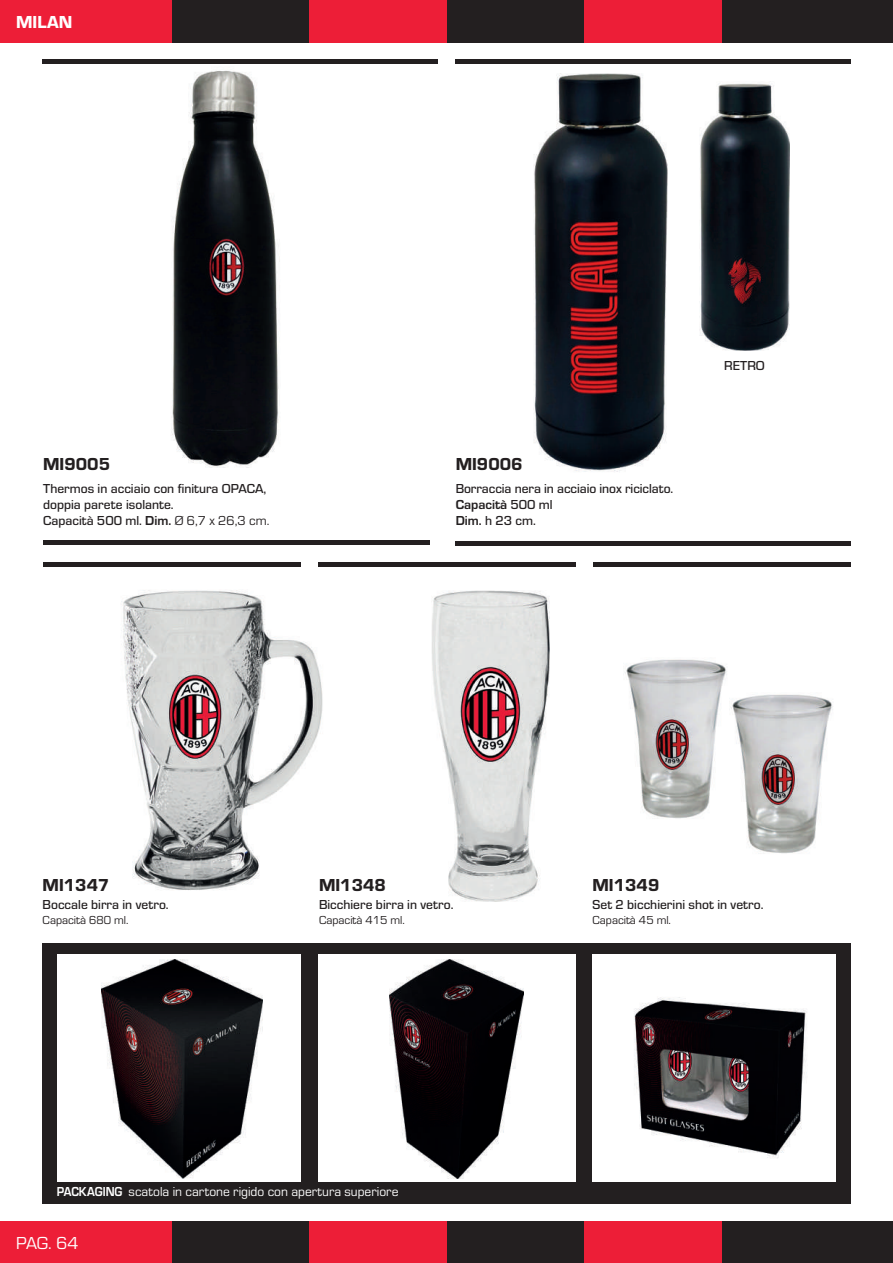
<style>
.page{position:relative;width:893px;height:1263px;background:#fff}
.page>*{position:absolute;margin:0;border:0;box-sizing:border-box;transform-origin:0 0}
.t1{font:18px "Eurostile Hea";color:#231f20}
.t2{font:18px "Eurostile";color:#fff}
.t3{font:18px "Eurostile Hea";color:#fff}
.t4{font:500 13.5px/16.2px "Eurostile";color:#231f20}
.t5{font:13.5px "Eurostile";color:#fff}
.t6{font:12px "Eurostile";color:#231f20}
.s1{font-weight:700}
.s2{font-weight:400}
</style>
<div class="page">
<div style="left:446px;top:0;width:138px;height:43px;background:#231f20"></div>
<div style="left:446px;top:1220px;width:138px;height:43px;background:#231f20"></div>
<div style="left:309px;top:0;width:137px;height:43px;background:#ed1e37"></div>
<div style="left:309px;top:1220px;width:137px;height:43px;background:#ed1e37"></div>
<div style="left:721px;top:0;width:172px;height:43px;background:#231f20"></div>
<div style="left:721px;top:1220px;width:172px;height:43px;background:#231f20"></div>
<div style="left:584px;top:0;width:137px;height:43px;background:#ed1e37"></div>
<div style="left:584px;top:1220px;width:137px;height:43px;background:#ed1e37"></div>
<div style="left:171px;top:0;width:138px;height:43px;background:#231f20"></div>
<div style="left:171px;top:1220px;width:138px;height:43px;background:#231f20"></div>
<div style="left:0;top:0;width:171px;height:43px;background:#ed1e37"></div>
<div style="left:0;top:1220px;width:171px;height:43px;background:#ed1e37"></div>
<img style="left:699px;top:83px;width:90px;height:267px">
<hr style="left:456px;top:541px;width:395px;height:4px;background:#231f20">
<hr style="left:43px;top:541px;width:387px;height:4px;background:#231f20">
<hr style="left:43px;top:59px;width:395px;height:4px;background:#231f20">
<hr style="left:455px;top:59px;width:395px;height:4px;background:#231f20">
<img style="left:533px;top:74px;width:134px;height:398px">
<img style="left:432px;top:590px;width:118px;height:311px">
<img style="left:121px;top:590px;width:202px;height:300px">
<div style="left:43px;top:562px;width:257px;height:5px;background:#231f20"></div>
<div style="left:43px;top:943px;width:808px;height:260px;background:#231f20"></div>
<div style="left:57px;top:954px;width:243px;height:228px;background:#fff"></div>
<img style="left:102px;top:960px;width:160px;height:219px">
<img style="left:624px;top:659px;width:103px;height:160px">
<img style="left:730px;top:694px;width:103px;height:160px">
<div style="left:318px;top:954px;width:258px;height:228px;background:#fff"></div>
<img style="left:389px;top:960px;width:135px;height:218px">
<div style="left:593px;top:954px;width:243px;height:228px;background:#fff"></div>
<img style="left:634px;top:997px;width:173px;height:162px">
<div style="left:318px;top:562px;width:258px;height:5px;background:#231f20"></div>
<div style="left:593px;top:562px;width:258px;height:5px;background:#231f20"></div>
<img style="left:171px;top:70px;width:109px;height:398px">
<h1 class="t3" style="left:16px;top:10px;width:58px">MILAN</h1>
<h1 class="t1" style="left:43px;top:452px;width:68px">MI9005</h1>
<p class="t4" style="left:43px;top:479px;width:228px">Thermos in acciaio con finitura OPACA, doppia parete isolante.<br>Capacità 500 ml. <span class="s1">Dim.</span> <span class="s2">Ø 6,7 x 26,3 cm.</span></p>
<h1 class="t1" style="left:456px;top:452px;width:68px">MI9006</h1>
<p class="t4" style="left:456px;top:479px;width:219px">Borraccia nera in acciaio inox riciclato.<br><span class="s1">Capacità</span> 500 ml<br><span class="s1">Dim.</span> h 23 cm.</p>
<p class="t4" style="left:724px;top:357px;width:42px">RETRO</p>
<h1 class="t1" style="left:43px;top:873px;width:68px">MI1347</h1>
<p class="t4" style="left:43px;top:896px;width:128px">Boccale birra in vetro.</p>
<p class="t6" style="left:43px;top:912px;width:87px">Capacità 680 ml.</p>
<h1 class="t1" style="left:319px;top:873px;width:68px">MI1348</h1>
<p class="t4" style="left:319px;top:896px;width:136px">Bicchiere birra in vetro.</p>
<p class="t6" style="left:319px;top:912px;width:87px">Capacità 415 ml.</p>
<h1 class="t1" style="left:592px;top:873px;width:68px">MI1349</h1>
<p class="t4" style="left:592px;top:896px;width:173px">Set 2 bicchierini shot in vetro.</p>
<p class="t6" style="left:592px;top:912px;width:80px">Capacità 45 ml.</p>
<p class="t5" style="left:57px;top:1182px;width:343px"><span class="s1">PACKAGING</span> scatola in cartone rigido con apertura superiore</p>
<h1 class="t2" style="left:16px;top:1230px;width:64px">PAG. 64</h1>
</div>
